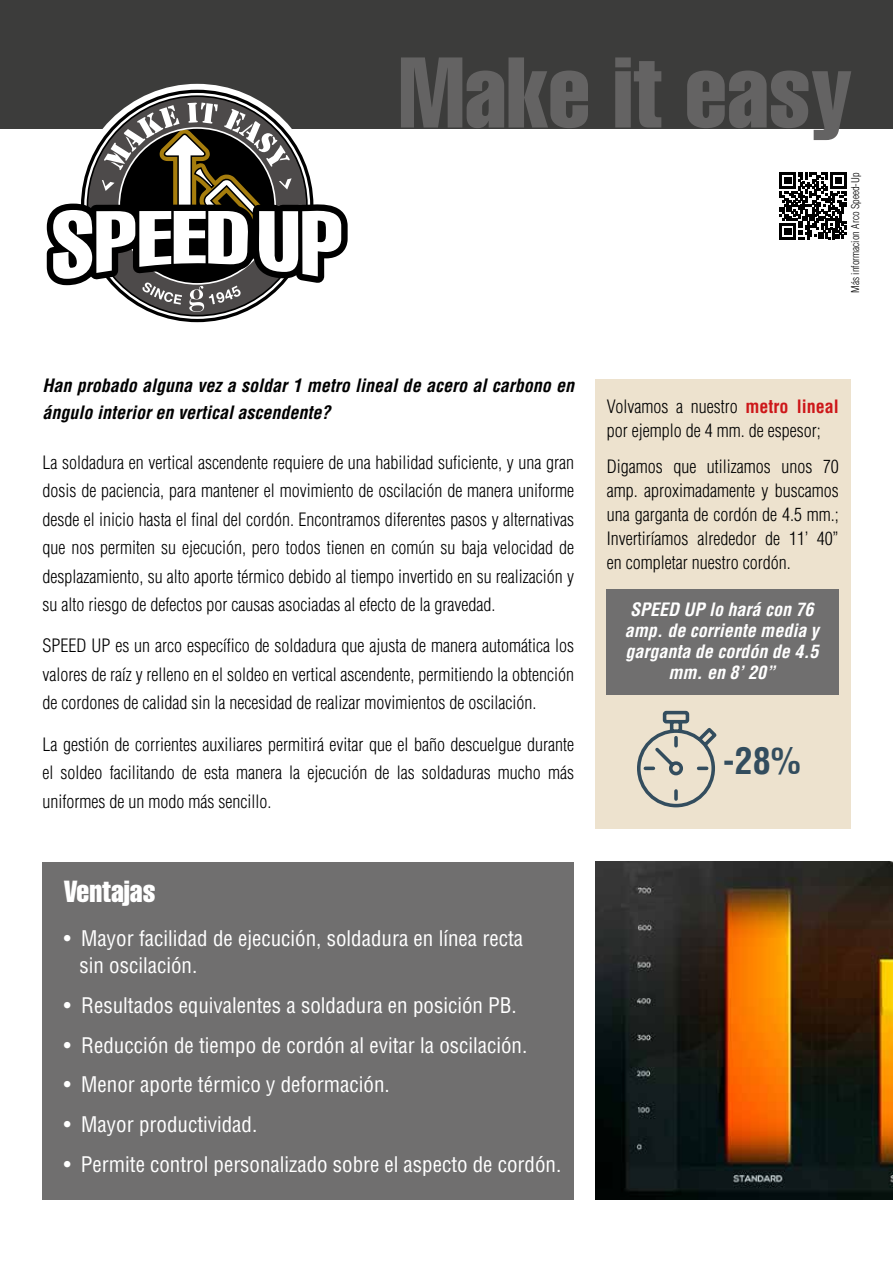
<style>
.page{position:relative;width:893px;height:1263px;background:#fff}
.page>*{position:absolute;margin:0;border:0;box-sizing:border-box;transform-origin:0 0}
.t1{font:extra-condensed 98.4px "Helvetica";color:#646363}
.t2{font:700 condensed 36px "Helvetica";color:#334d5e}
.t3{font:extra-condensed 30px "Helvetica";color:#fff}
.t4{font:condensed 21px/27px "Helvetica";color:#fff}
.t5{font:300 condensed 18px/28.5px "Helvetica";color:#000;text-align:justify}
.t6{font:italic 700 condensed 18px/27px "Helvetica";color:#000}
.t7{font:italic 700 condensed 18px/21px "Helvetica";color:#fff;text-align:center}
.t8{font:300 condensed 10.5px "Helvetica";color:#000}
.s1{font-weight:700;color:#cd1719}
</style>
<div class="page">
<div style="left:595px;top:379px;width:255px;height:449px;background:#ede2ce"></div>
<div style="left:607px;top:589px;width:232px;height:105px;background:#706f6f"></div>
<div style="left:0;top:0;width:893px;height:129px;background:#3c3c3b"></div>
<div style="left:43px;top:862px;width:531px;height:337px;background:#706f6f"></div>
<img style="left:595px;top:862px;width:298px;height:337px">
<svg style="left:780px;top:173px;width:66px;height:66px"></svg>
<svg style="left:75px;top:84px;width:244px;height:244px"></svg>
<svg style="left:46px;top:103px;width:302px;height:209px"></svg>
<svg style="left:637px;top:710px;width:80px;height:98px"></svg>
<h1 class="t1" style="left:399px;top:30px;width:455px">Make it easy</h1>
<p class="t8" style="left:849px;top:293px;width:122px;rotate:-90deg">Más informacion Arco Speed-Up</p>
<p class="t6" style="left:43px;top:372px;width:533px">Han probado alguna vez a soldar 1 metro lineal de acero al carbono en ángulo interior en vertical ascendente?</p>
<p class="t5" style="left:43px;top:448px;width:533px">La soldadura en vertical ascendente requiere de una habilidad suficiente, y una gran dosis de paciencia, para mantener el movimiento de oscilación de manera uniforme desde el inicio hasta el final del cordón. Encontramos diferentes pasos y alternativas que nos permiten su ejecución, pero todos tienen en común su baja velocidad de desplazamiento, su alto aporte térmico debido al tiempo invertido en su realización y su alto riesgo de defectos por causas asociadas al efecto de la gravedad.</p>
<p class="t5" style="left:43px;top:631px;width:533px">SPEED UP es un arco específico de soldadura que ajusta de manera automática los valores de raíz y relleno en el soldeo en vertical ascendente, permitiendo la obtención de cordones de calidad sin la necesidad de realizar movimientos de oscilación.</p>
<p class="t5" style="left:43px;top:730px;width:533px">La gestión de corrientes auxiliares permitirá evitar que el baño descuelgue durante el soldeo facilitando de esta manera la ejecución de las soldaduras mucho más uniformes de un modo más sencillo.</p>
<h3 class="t3" style="left:64px;top:872px;width:93px">Ventajas</h3>
<p class="t4" style="left:80px;top:925px;width:445px;text-indent:-16px">• Mayor facilidad de ejecución, soldadura en línea recta sin oscilación.</p>
<p class="t4" style="left:64px;top:991px;width:455px">• Resultados equivalentes a soldadura en posición PB.</p>
<p class="t4" style="left:64px;top:1031px;width:465px">• Reducción de tiempo de cordón al evitar la oscilación.</p>
<p class="t4" style="left:64px;top:1071px;width:327px">• Menor aporte térmico y deformación.</p>
<p class="t4" style="left:64px;top:1111px;width:195px">• Mayor productividad.</p>
<p class="t4" style="left:64px;top:1150px;width:499px">• Permite control personalizado sobre el aspecto de cordón.</p>
<p class="t5" style="left:607px;top:394px;width:234px;line-height:24px">Volvamos a nuestro <span class="s1">metro lineal </span>por ejemplo de 4 mm. de espesor;</p>
<p class="t5" style="left:607px;top:455px;width:233px;line-height:24px">Digamos que utilizamos unos 70 amp. aproximadamente y buscamos una garganta de cordón de 4.5 mm.; Invertiríamos alrededor de 11’ 40” en completar nuestro cordón.</p>
<p class="t7" style="left:625px;top:599px;width:195px">SPEED UP lo hará con 76 amp. de corriente media y garganta de cordón de 4.5 mm. en 8’ 20”</p>
<h2 class="t2" style="left:723px;top:738px;width:79px">-28%</h2>
</div>
